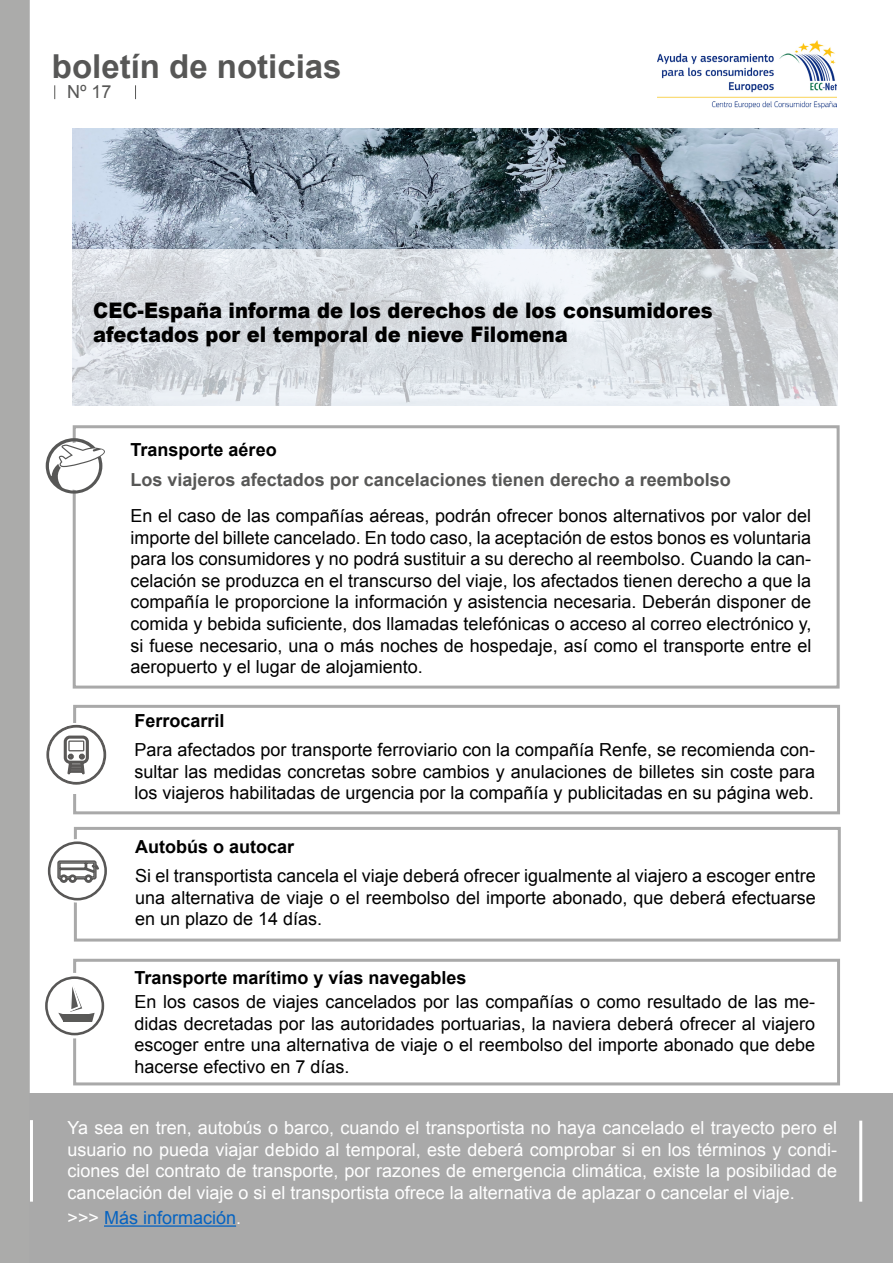
<style>
.page{position:relative;width:893px;height:1263px;background:#fff}
.page>*{position:absolute;margin:0;border:0;box-sizing:border-box;transform-origin:0 0}
.t1{font:700 33px "Arial";color:#575756}
.t2{font:900 21.45px/23.4px "Arial";color:#000;scale:.91 1}
.t3{font:18px/21.6px "Arial";color:#000;text-align:justify}
.t4{font:18px/21.6px "Arial";color:#fff;text-align:justify}
.t5{font:700 18px "Arial";color:#000}
.t6{font:700 18px "Arial";color:#575756}
.t7{font:18px "Arial";color:#0563c1}
.t8{font:18px "Arial";color:#575756}
.s1{color:#fff}
</style>
<div class="page">
<img style="left:657px;top:41px;width:179px;height:68px">
<svg style="left:54px;top:85px;width:1px;height:14px"></svg>
<svg style="left:135px;top:85px;width:1px;height:14px"></svg>
<div style="left:0;top:0;width:30px;height:1263px;background:#ababaa"></div>
<img style="left:73px;top:129px;width:764px;height:120px">
<div style="left:73px;top:425px;width:767px;height:263px;background:#fff;border:3px solid #a9a9a9"></div>
<svg style="left:46px;top:438px;width:59px;height:56px"></svg>
<svg style="left:72px;top:249px;width:766px;height:157px;background:#d8dce1"></svg>
<div style="left:73px;top:705px;width:767px;height:109px;background:#fff;border:3px solid #a9a9a9"></div>
<div style="left:40px;top:723px;width:84px;height:71px;background:#fff"></div>
<div style="left:74px;top:827px;width:767px;height:114px;background:#fff;border:3px solid #a9a9a9"></div>
<div style="left:46px;top:839px;width:64px;height:63px;background:#fff;border-radius:50%"></div>
<svg style="left:47px;top:841px;width:60px;height:60px"></svg>
<div style="left:73px;top:959px;width:767px;height:126px;background:#fff;border:3px solid #a9a9a9"></div>
<div style="left:43px;top:973px;width:63px;height:65px;background:#fff;border-radius:50%"></div>
<svg style="left:45px;top:976px;width:60px;height:60px"></svg>
<svg style="left:46px;top:724px;width:61px;height:75px"></svg>
<div style="left:30px;top:1094px;width:863px;height:169px;background:#a9a9a9"></div>
<hr style="left:104px;top:1225px;width:132px;height:2px;background:#0563c1">
<hr style="left:30px;top:1120px;width:3px;height:81px;background:#fff">
<hr style="left:859px;top:1121px;width:3px;height:81px;background:#fff">
<h1 class="t1" style="left:52px;top:44px;width:291px">boletín de noticias</h1>
<p class="t8" style="left:67px;top:80px;width:46px">Nº 17</p>
<p class="t2" style="left:93px;top:298px;width:682px">CEC-España informa de los derechos de los consumidores afectados por el temporal de nieve Filomena</p>
<p class="t5" style="left:131px;top:438px;width:148px">Transporte aéreo</p>
<p class="t6" style="left:131px;top:468px;width:602px">Los viajeros afectados por cancelaciones tienen derecho a reembolso</p>
<p class="t3" style="left:131px;top:505px;width:682px">En el caso de las compañías aéreas, podrán ofrecer bonos alternativos por valor del importe del billete cancelado. En todo caso, la aceptación de estos bonos es voluntaria para los consumidores y no podrá sustituir a su derecho al reembolso. Cuando la can&shy;celación se produzca en el transcurso del viaje, los afectados tienen derecho a que la compañía le proporcione la información y asistencia necesaria. Deberán disponer de comida y bebida suficiente, dos llamadas telefónicas o acceso al correo electrónico y, si fuese necesario, una o más noches de hospedaje, así como el transporte entre el aeropuerto y el lugar de alojamiento.</p>
<p class="t5" style="left:134px;top:709px;width:92px">Ferrocarril</p>
<p class="t3" style="left:134px;top:739px;width:682px">Para afectados por transporte ferroviario con la compañía Renfe, se recomienda con&shy;sultar las medidas concretas sobre cambios y anulaciones de billetes sin coste para los viajeros habilitadas de urgencia por la compañía y publicitadas en su página web.</p>
<p class="t5" style="left:135px;top:834px;width:161px">Autobús o autocar</p>
<p class="t3" style="left:135px;top:865px;width:682px">Si el transportista cancela el viaje deberá ofrecer igualmente al viajero a escoger entre una alternativa de viaje o el reembolso del importe abonado, que deberá efectuarse en un plazo de 14 días.</p>
<p class="t5" style="left:134px;top:966px;width:334px">Transporte marítimo y vías navegables</p>
<p class="t3" style="left:134px;top:991px;width:682px">En los casos de viajes cancelados por las compañías o como resultado de las me&shy;didas decretadas por las autoridades portuarias, la naviera deberá ofrecer al viajero escoger entre una alternativa de viaje o el reembolso del importe abonado que debe hacerse efectivo en 7 días.</p>
<p class="t4" style="left:68px;top:1117px;width:771px">Ya sea en tren, autobús o barco, cuando el transportista no haya cancelado el trayecto pero el usuario no pueda viajar debido al temporal, este deberá comprobar si en los términos y condi&shy;ciones del contrato de transporte, por razones de emergencia climática, existe la posibilidad de cancelación del viaje o si el transportista ofrece la alternativa de aplazar o cancelar el viaje.</p>
<p class="t7" style="left:68px;top:1206px;width:175px"><span class="s1">&gt;&gt;&gt;</span> Más información<span class="s1">.</span></p>
</div>
